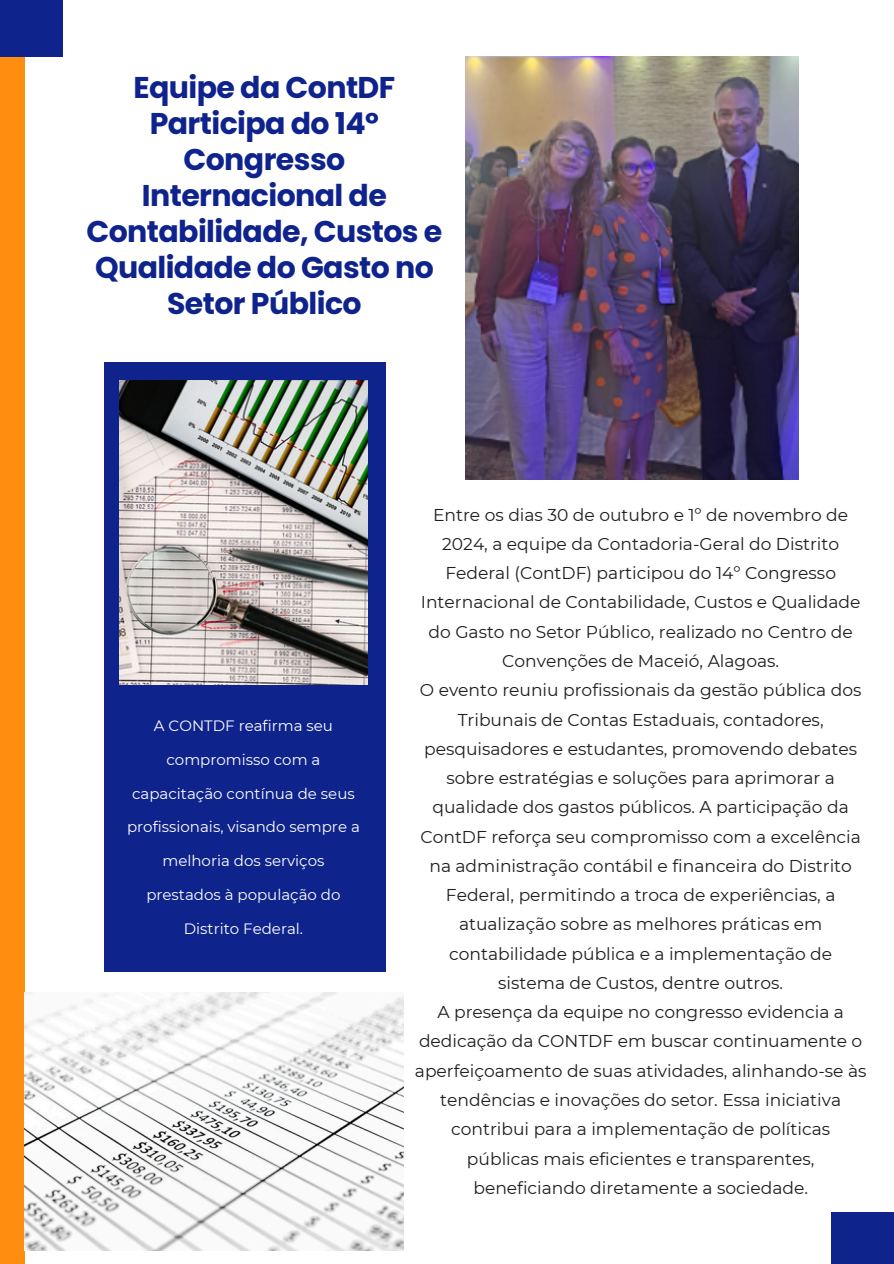
<style>
.page{position:relative;width:894px;height:1264px;background:#fff}
.page>*{position:absolute;margin:0;border:0;box-sizing:border-box;transform-origin:0 0}
.t1{font:700 30px/36px "Poppins";letter-spacing:-.02em;color:#0f238d;text-align:center}
.t2{font:17.1px/29.2px "Montserrat";color:#1e1e1e;text-align:center}
.t3{font:15px "Montserrat";color:#fff}
</style>
<div class="page">
<div style="left:0;top:0;width:24px;height:1263px;background:#ff8d10"></div>
<img style="left:465px;top:56px;width:333px;height:424px">
<div style="left:0;top:0;width:63px;height:56px;background:#0f238d"></div>
<div style="left:831px;top:1212px;width:62px;height:51px;background:#0f238d"></div>
<div style="left:104px;top:362px;width:281px;height:609px;background:#0f238d"></div>
<img style="left:119px;top:380px;width:248px;height:304px">
<img style="left:24px;top:992px;width:379px;height:258px">
<p class="t1" style="left:86px;top:70px;width:357px">Equipe da ContDF<br>Participa do 14º<br>Congresso<br>Internacional de<br>Contabilidade, Custos e<br>Qualidade do Gasto no<br>Setor Público</p>
<h2 class="t3" style="left:154px;top:716px;width:180px">A CONTDF reafirma seu</h2>
<h2 class="t3" style="left:166px;top:750px;width:155px">compromisso com a</h2>
<h2 class="t3" style="left:132px;top:784px;width:224px">capacitação contínua de seus</h2>
<h2 class="t3" style="left:127px;top:817px;width:234px">profissionais, visando sempre a</h2>
<h2 class="t3" style="left:162px;top:851px;width:163px">melhoria dos serviços</h2>
<h2 class="t3" style="left:146px;top:885px;width:195px">prestados à população do</h2>
<h2 class="t3" style="left:184px;top:919px;width:121px">Distrito Federal.</h2>
<p class="t2" style="left:415px;top:500px;width:453px">Entre os dias 30 de outubro e 1º de novembro de 2024, a equipe da Contadoria-Geral do Distrito Federal (ContDF) participou do 14º Congresso Internacional de Contabilidade, Custos e Qualidade do Gasto no Setor Público, realizado no Centro de Convenções de Maceió, Alagoas.<br>O evento reuniu profissionais da gestão pública dos Tribunais de Contas Estaduais, contadores, pesquisadores e estudantes, promovendo debates sobre estratégias e soluções para aprimorar a qualidade dos gastos públicos. A participação da ContDF reforça seu compromisso com a excelência na administração contábil e financeira do Distrito Federal, permitindo a troca de experiências, a atualização sobre as melhores práticas em contabilidade pública e a implementação de sistema de Custos, dentre outros.<br>A presença da equipe no congresso evidencia a dedicação da CONTDF em buscar continuamente o aperfeiçoamento de suas atividades, alinhando-se às tendências e inovações do setor. Essa iniciativa contribui para a implementação de políticas públicas mais eficientes e transparentes, beneficiando diretamente a sociedade.</p>
</div>
